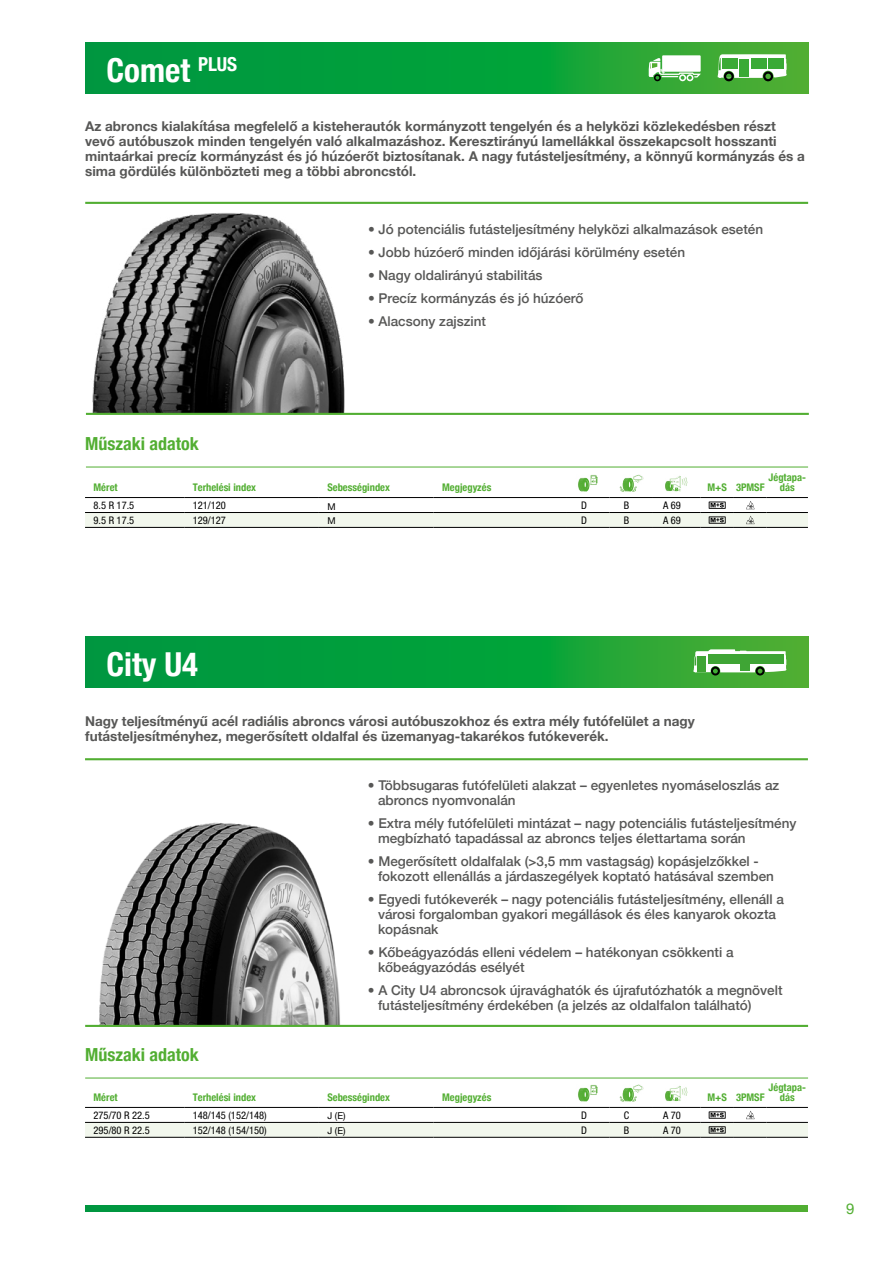
<style>
.page{position:relative;width:893px;height:1263px;background:#fff}
.page>*{position:absolute;margin:0;border:0;box-sizing:border-box;transform-origin:0 0}
.t1{font:700 condensed 33px "Helvetica Neue";color:#fff}
.t2{font:700 condensed 18px "Helvetica Neue";color:#52ae32}
.t3{font:15px "Helvetica Neue";color:#52ae32}
.t4{font:500 13.5px/14.9px "Helvetica Neue";color:#575756}
.t5{font:700 13.5px/14.9px "Helvetica Neue";color:#575756}
.t6{font:700 condensed 10.5px/9.9px "Helvetica Neue";color:#52ae32;text-align:center}
.t7{font:condensed 10.5px "Helvetica Neue LT Std";color:#000}
.t8{font:9.45px "Helvetica Neue";color:#000}
</style>
<div class="page">
<img style="left:86px;top:213px;width:266px;height:200px">
<img style="left:91px;top:822px;width:255px;height:203px">
<svg style="left:85px;top:1205px;width:723px;height:7px;background:#12a13a"></svg>
<svg style="left:85px;top:42px;width:723px;height:51px;background:#0ea03a"></svg>
<hr style="left:86px;top:467px;width:722px;height:1px;background:#52ae32">
<hr style="left:86px;top:413px;width:723px;height:2px;background:#52ae32">
<div style="left:662px;top:55px;width:39px;height:17px;background:#fff"></div>
<svg style="left:649px;top:58px;width:52px;height:23px"></svg>
<svg style="left:718px;top:54px;width:69px;height:27px"></svg>
<div style="left:739px;top:59px;width:5px;height:18px;background:#3aaa35"></div>
<div style="left:744px;top:59px;width:5px;height:18px;background:#3aaa35"></div>
<div style="left:751px;top:58px;width:16px;height:10px;background:#3aaa35"></div>
<div style="left:768px;top:58px;width:16px;height:10px;background:#3aaa35"></div>
<svg style="left:85px;top:636px;width:723px;height:51px;background:#0fa03a"></svg>
<hr style="left:85px;top:1078px;width:723px;height:1px;background:#52ae32">
<hr style="left:85px;top:1025px;width:723px;height:2px;background:#52ae32">
<svg style="left:693px;top:649px;width:93px;height:26px"></svg>
<hr style="left:85px;top:202px;width:723px;height:2px;background:#52ae32">
<hr style="left:85px;top:758px;width:723px;height:2px;background:#52ae32">
<hr style="left:85px;top:527px;width:99px;height:1px;background:#000">
<hr style="left:184px;top:527px;width:135px;height:1px;background:#000">
<hr style="left:319px;top:527px;width:115px;height:1px;background:#000">
<hr style="left:434px;top:527px;width:133px;height:1px;background:#000">
<hr style="left:567px;top:527px;width:42px;height:1px;background:#000">
<hr style="left:609px;top:527px;width:43px;height:1px;background:#000">
<hr style="left:652px;top:527px;width:48px;height:1px;background:#000">
<hr style="left:700px;top:527px;width:34px;height:1px;background:#000">
<hr style="left:734px;top:527px;width:33px;height:1px;background:#000">
<hr style="left:767px;top:527px;width:41px;height:1px;background:#000">
<svg style="left:85px;top:475px;width:723px;height:52px"></svg>
<hr style="left:85px;top:1137px;width:99px;height:1px;background:#000">
<hr style="left:184px;top:1137px;width:135px;height:1px;background:#000">
<hr style="left:319px;top:1137px;width:115px;height:1px;background:#000">
<hr style="left:434px;top:1137px;width:133px;height:1px;background:#000">
<hr style="left:567px;top:1137px;width:42px;height:1px;background:#000">
<hr style="left:609px;top:1137px;width:43px;height:1px;background:#000">
<hr style="left:652px;top:1137px;width:48px;height:1px;background:#000">
<hr style="left:700px;top:1137px;width:34px;height:1px;background:#000">
<hr style="left:734px;top:1137px;width:33px;height:1px;background:#000">
<hr style="left:767px;top:1137px;width:41px;height:1px;background:#000">
<img style="left:580px;top:1086px;width:18px;height:16px">
<svg style="left:578px;top:1085px;width:19px;height:16px"></svg>
<img style="left:619px;top:1084px;width:24px;height:18px">
<svg style="left:620px;top:1085px;width:22px;height:16px"></svg>
<svg style="left:665px;top:1086px;width:23px;height:15px"></svg>
<svg style="left:85px;top:1107px;width:723px;height:30px"></svg>
<h1 class="t1" style="left:106px;top:43px;width:132px">Comet <sup>PLUS</sup></h1>
<p class="t5" style="left:85px;top:119px;width:721px">Az abroncs kialakítása megfelelő a kisteherautók kormányzott tengelyén és a helyközi közlekedésben részt vevő autóbuszok minden tengelyén való alkalmazáshoz. Keresztirányú lamellákkal összekapcsolt hosszanti mintaárkai precíz kormányzást és jó húzóerőt biztosítanak. A nagy futásteljesítmény, a könnyű kormányzás és a sima gördülés különbözteti meg a többi abroncstól.</p>
<h2 class="t2" style="left:85px;top:429px;width:115px">Műszaki adatok</h2>
<p class="t4" style="left:368px;top:221px;width:397px">• Jó potenciális futásteljesítmény helyközi alkalmazások esetén</p>
<p class="t4" style="left:368px;top:244px;width:319px">• Jobb húzóerő minden időjárási körülmény esetén</p>
<p class="t4" style="left:368px;top:267px;width:176px">• Nagy oldalirányú stabilitás</p>
<p class="t4" style="left:368px;top:290px;width:217px">• Precíz kormányzás és jó húzóerő</p>
<p class="t4" style="left:368px;top:313px;width:120px">• Alacsony zajszint</p>
<p class="t6" style="left:94px;top:482px;width:26px">Méret</p>
<p class="t6" style="left:193px;top:482px;width:65px">Terhelési index</p>
<p class="t6" style="left:327px;top:482px;width:64px">Sebességindex</p>
<p class="t6" style="left:442px;top:482px;width:51px">Megjegyzés</p>
<p class="t6" style="left:707px;top:482px;width:59px">M+S 3PMSF</p>
<p class="t6" style="left:769px;top:472px;width:39px">Jégtapa&shy;dás</p>
<p class="t7" style="left:94px;top:499px;width:42px">8.5 R 17.5</p>
<p class="t7" style="left:193px;top:499px;width:35px">121/120</p>
<p class="t8" style="left:327px;top:499px;width:10px">M</p>
<p class="t7" style="left:581px;top:499px;width:7px">D</p>
<p class="t7" style="left:624px;top:499px;width:7px">B</p>
<p class="t7" style="left:663px;top:499px;width:19px">A 69</p>
<p class="t7" style="left:94px;top:514px;width:42px">9.5 R 17.5</p>
<p class="t7" style="left:193px;top:514px;width:35px">129/127</p>
<p class="t8" style="left:327px;top:514px;width:10px">M</p>
<p class="t7" style="left:581px;top:514px;width:7px">D</p>
<p class="t7" style="left:624px;top:514px;width:7px">B</p>
<p class="t7" style="left:663px;top:514px;width:19px">A 69</p>
<h1 class="t1" style="left:106px;top:637px;width:93px">City U4</h1>
<p class="t5" style="left:85px;top:714px;width:611px">Nagy teljesítményű acél radiális abroncs városi autóbuszokhoz és extra mély futófelület a nagy futásteljesítményhez, megerősített oldalfal és üzemanyag-takarékos futókeverék.</p>
<p class="t4" style="left:378px;top:777px;width:403px;text-indent:-10px">• Többsugaras futófelületi alakzat – egyenletes nyomáseloszlás az abroncs nyomvonalán</p>
<p class="t4" style="left:378px;top:815px;width:420px;text-indent:-10px">• Extra mély futófelületi mintázat – nagy potenciális futásteljesítmény megbízható tapadással az abroncs teljes élettartama során</p>
<p class="t4" style="left:378px;top:853px;width:397px;text-indent:-10px">• Megerősített oldalfalak (&gt;3,5 mm vastagság) kopásjelzőkkel - fokozott ellenállás a járdaszegélyek koptató hatásával szemben</p>
<p class="t4" style="left:378px;top:891px;width:408px;text-indent:-10px">• Egyedi futókeverék – nagy potenciális futásteljesítmény, ellenáll a városi forgalomban gyakori megállások és éles kanyarok okozta kopásnak</p>
<p class="t4" style="left:378px;top:944px;width:357px;text-indent:-10px">• Kőbeágyazódás elleni védelem – hatékonyan csökkenti a kőbeágyazódás esélyét</p>
<p class="t4" style="left:378px;top:982px;width:406px;text-indent:-10px">• A City U4 abroncsok újravághatók és újrafutózhatók a megnövelt futásteljesítmény érdekében (a jelzés az oldalfalon található)</p>
<h2 class="t2" style="left:85px;top:1040px;width:115px">Műszaki adatok</h2>
<p class="t6" style="left:94px;top:1091px;width:26px">Méret</p>
<p class="t6" style="left:193px;top:1091px;width:65px">Terhelési index</p>
<p class="t6" style="left:327px;top:1091px;width:64px">Sebességindex</p>
<p class="t6" style="left:442px;top:1091px;width:51px">Megjegyzés</p>
<p class="t6" style="left:707px;top:1091px;width:59px">M+S 3PMSF</p>
<p class="t6" style="left:769px;top:1082px;width:39px">Jégtapa&shy;dás</p>
<p class="t7" style="left:94px;top:1109px;width:58px">275/70 R 22.5</p>
<p class="t7" style="left:193px;top:1109px;width:75px">148/145 (152/148)</p>
<p class="t8" style="left:327px;top:1109px;width:20px">J (E)</p>
<p class="t7" style="left:581px;top:1109px;width:7px">D</p>
<p class="t7" style="left:624px;top:1109px;width:7px">C</p>
<p class="t7" style="left:663px;top:1109px;width:19px">A 70</p>
<p class="t7" style="left:94px;top:1124px;width:58px">295/80 R 22.5</p>
<p class="t7" style="left:193px;top:1124px;width:75px">152/148 (154/150)</p>
<p class="t8" style="left:327px;top:1124px;width:20px">J (E)</p>
<p class="t7" style="left:581px;top:1124px;width:7px">D</p>
<p class="t7" style="left:624px;top:1124px;width:7px">B</p>
<p class="t7" style="left:663px;top:1124px;width:19px">A 70</p>
<p class="t3" style="left:846px;top:1197px;width:10px">9</p>
</div>
